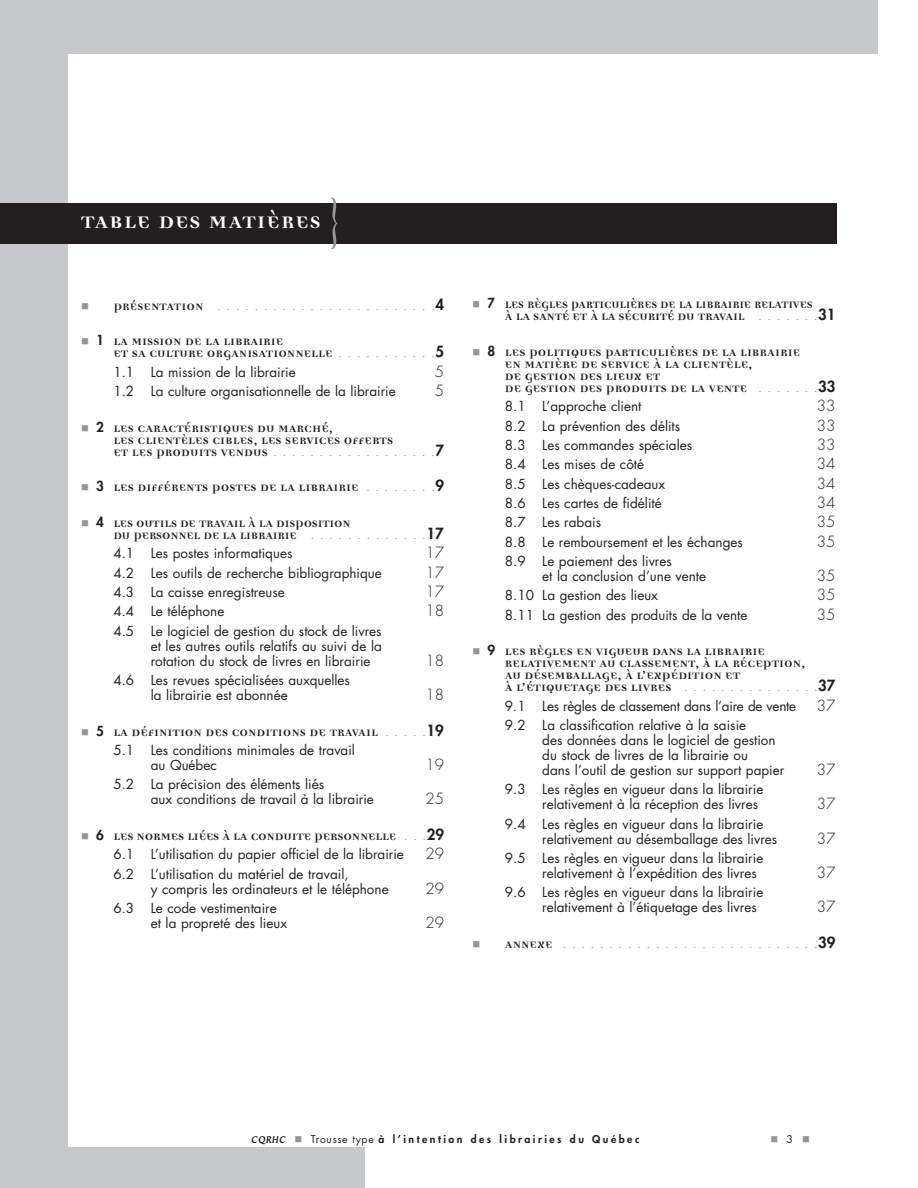
<style>
.page{position:relative;width:918px;height:1188px;background:#fff}
.page>*{position:absolute;margin:0;border:0;box-sizing:border-box;transform-origin:0 0}
.t1{font:700 27px "Democratica";letter-spacing:.03em;color:#fff}
.t2{font:700 15px/12px "Democratica";color:#231f20}
.t3{font:700 15px/12px "Democratica";color:#231f20;scale:.96 1}
.t4{font:300 15px "Futura";color:#939598}
.t5{font:300 15px "Futura";color:#231f20}
.t6{font:13.5px/15px "Futura";color:#231f20}
.t7{font:13.5px "Futura";letter-spacing:-.02em;color:#231f20}
.t8{font:800 10.5px "Futura";letter-spacing:.235em;color:#231f20}
.t9{font:italic 700 10.5px "Baker Signet BT";letter-spacing:.05em;color:#231f20}
.t10{font:10.5px "Futura";color:#231f20}
.s1{font-weight:400;font-size:52.5px;color:#939598}
.s2{font-family:"Democratica";font-weight:700;color:#231f20}
.s3{font-weight:800;color:#231f20}
.s4{font-family:"Futura";font-weight:800;font-size:13.5px}
.s5{font-family:"Futura";font-weight:300;color:#939598}
.s6{font-family:"Futura";font-weight:800}
.s7{font-weight:400}
</style>
<div class="page">
<div style="left:0;top:0;width:68px;height:1188px;background:#c6c8ca"></div>
<div style="left:0;top:0;width:878px;height:54px;background:#c6c8ca"></div>
<div style="left:3px;top:1148px;width:361px;height:40px;background:#c6c8ca"></div>
<div style="left:0;top:203px;width:837px;height:40px;background:#231f20"></div>
<h1 class="t1" style="left:81px;top:211px;width:259px">TABLE DES MATIÈRES <span class="s1">}</span></h1>
<p class="t4" style="left:113px;top:297px;width:332px"><span class="s2">PRÉSENTATION</span> . . . . . . . . . . . . . . . . . . . . . . . .<span class="s3">4</span></p>
<p class="t2" style="left:113px;top:337px;width:332px;text-indent:-17px"><span class="s4">1</span> LA MISSION DE LA LIBRAIRIE<br>ET SA CULTURE ORGANISATIONNELLE <span class="s5">. . . . . . . . . . .</span><span class="s6">5</span></p>
<p class="t6" style="left:113px;top:365px;width:184px">1.1 La mission de la librairie</p>
<p class="t5" style="left:435px;top:364px;width:11px">5</p>
<p class="t6" style="left:113px;top:385px;width:284px">1.2 La culture organisationnelle de la librairie</p>
<p class="t5" style="left:435px;top:384px;width:11px">5</p>
<p class="t2" style="left:113px;top:423px;width:332px;text-indent:-17px"><span class="s4">2</span> LES CARACTÉRISTIQUES DU MARCHÉ,<br>LES CLIENTÈLES CIBLES, LES SERVICES OFFERTS<br>ET LES PRODUITS VENDUS <span class="s5">. . . . . . . . . . . . . . . . . .</span><span class="s6">7</span></p>
<p class="t2" style="left:96px;top:483px;width:349px"><span class="s4">3</span> LES DIFFÉRENTS POSTES DE LA LIBRAIRIE <span class="s5">. . . . . . . .</span><span class="s6">9</span></p>
<p class="t2" style="left:113px;top:519px;width:332px;text-indent:-17px"><span class="s4">4</span> LES OUTILS DE TRAVAIL À LA DISPOSITION<br>DU PERSONNEL DE LA LIBRAIRIE <span class="s5">. . . . . . . . . . . . .</span><span class="s6">17</span></p>
<p class="t6" style="left:113px;top:547px;width:180px">4.1 Les postes informatiques</p>
<p class="t5" style="left:425px;top:546px;width:20px">17</p>
<p class="t6" style="left:113px;top:566px;width:270px">4.2 Les outils de recherche bibliographique</p>
<p class="t5" style="left:425px;top:565px;width:20px">17</p>
<p class="t6" style="left:113px;top:586px;width:173px">4.3 La caisse enregistreuse</p>
<p class="t5" style="left:425px;top:585px;width:20px">17</p>
<p class="t6" style="left:113px;top:605px;width:112px">4.4 Le téléphone</p>
<p class="t5" style="left:425px;top:604px;width:20px">18</p>
<p class="t6" style="left:151px;top:624px;width:233px;text-align:justify;text-indent:-37px">4.5 Le logiciel de gestion du stock de livres et les autres outils relatifs au suivi de la rotation du stock de livres en librairie</p>
<p class="t5" style="left:425px;top:653px;width:20px">18</p>
<p class="t6" style="left:151px;top:674px;width:201px;text-indent:-37px">4.6 Les revues spécialisées auxquelles la librairie est abonnée</p>
<p class="t5" style="left:425px;top:688px;width:20px">18</p>
<p class="t2" style="left:96px;top:727px;width:349px"><span class="s4">5</span> LA DÉFINITION DES CONDITIONS DE TRAVAIL <span class="s5">. . . . .</span><span class="s6">19</span></p>
<p class="t6" style="left:151px;top:744px;width:206px;text-indent:-37px">5.1 Les conditions minimales de travail au Québec</p>
<p class="t5" style="left:425px;top:758px;width:20px">19</p>
<p class="t6" style="left:151px;top:778px;width:225px;text-indent:-37px">5.2 La précision des éléments liés<br>aux conditions de travail à la librairie</p>
<p class="t5" style="left:425px;top:792px;width:20px">25</p>
<p class="t2" style="left:96px;top:832px;width:349px"><span class="s4">6</span> LES NORMES LIÉES À LA CONDUITE PERSONNELLE <span class="s5">. . .</span><span class="s6">29</span></p>
<p class="t6" style="left:113px;top:848px;width:292px">6.1 L’utilisation du papier officiel de la librairie</p>
<p class="t5" style="left:425px;top:847px;width:20px">29</p>
<p class="t6" style="left:151px;top:867px;width:239px;text-indent:-37px">6.2 L’utilisation du matériel de travail,<br>y compris les ordinateurs et le téléphone</p>
<p class="t5" style="left:425px;top:881px;width:20px">29</p>
<p class="t6" style="left:151px;top:902px;width:138px;text-indent:-37px">6.3 Le code vestimentaire et la propreté des lieux</p>
<p class="t5" style="left:425px;top:916px;width:20px">29</p>
<p class="t3" style="left:505px;top:300px;width:346px;text-indent:-17px"><span class="s4">7</span> LES RÈGLES PARTICULIÈRES DE LA LIBRAIRIE RELATIVES<br>À LA SANTÉ ET À LA SÉCURITÉ DU TRAVAIL <span class="s5">. . . . . . .</span><span class="s6">31</span></p>
<p class="t2" style="left:505px;top:348px;width:332px;text-indent:-17px"><span class="s4">8</span> LES POLITIQUES PARTICULIÈRES DE LA LIBRAIRIE<br>EN MATIÈRE DE SERVICE À LA CLIENTÈLE,<br>DE GESTION DES LIEUX ET<br>DE GESTION DES PRODUITS DE LA VENTE <span class="s5">. . . . . . .</span><span class="s6">33</span></p>
<p class="t6" style="left:505px;top:400px;width:138px">8.1 L’approche client</p>
<p class="t5" style="left:817px;top:399px;width:20px">33</p>
<p class="t6" style="left:505px;top:419px;width:177px">8.2 La prévention des délits</p>
<p class="t5" style="left:817px;top:418px;width:20px">33</p>
<p class="t6" style="left:505px;top:439px;width:189px">8.3 Les commandes spéciales</p>
<p class="t5" style="left:817px;top:438px;width:20px">33</p>
<p class="t6" style="left:505px;top:458px;width:141px">8.4 Les mises de côté</p>
<p class="t5" style="left:817px;top:457px;width:20px">34</p>
<p class="t6" style="left:505px;top:477px;width:162px">8.5 Les chèques-cadeaux</p>
<p class="t5" style="left:817px;top:476px;width:20px">34</p>
<p class="t6" style="left:505px;top:497px;width:158px">8.6 Les cartes de fidélité</p>
<p class="t5" style="left:817px;top:496px;width:20px">34</p>
<p class="t6" style="left:505px;top:516px;width:98px">8.7 Les rabais</p>
<p class="t5" style="left:817px;top:515px;width:20px">35</p>
<p class="t6" style="left:505px;top:535px;width:240px">8.8 Le remboursement et les échanges</p>
<p class="t5" style="left:817px;top:534px;width:20px">35</p>
<p class="t6" style="left:542px;top:555px;width:165px;text-indent:-37px">8.9 Le paiement des livres<br>et la conclusion d’une vente</p>
<p class="t5" style="left:817px;top:569px;width:20px">35</p>
<p class="t6" style="left:505px;top:589px;width:155px">8.10 La gestion des lieux</p>
<p class="t5" style="left:817px;top:588px;width:20px">35</p>
<p class="t6" style="left:505px;top:608px;width:244px">8.11 La gestion des produits de la vente</p>
<p class="t5" style="left:817px;top:607px;width:20px">35</p>
<p class="t2" style="left:505px;top:647px;width:332px;text-indent:-17px"><span class="s4">9</span> LES RÈGLES EN VIGUEUR DANS LA LIBRAIRIE RELATIVEMENT AU CLASSEMENT, À LA RÉCEPTION,<br>AU DÉSEMBALLAGE, À L’EXPÉDITION ET<br>À L’ÉTIQUETAGE DES LIVRES <span class="s5">. . . . . . . . . . . . . . .</span><span class="s6">37</span></p>
<p class="t7" style="left:505px;top:699px;width:293px">9.1 Les règles de classement dans l’aire de vente</p>
<p class="t5" style="left:817px;top:698px;width:20px">37</p>
<p class="t6" style="left:542px;top:719px;width:244px;text-indent:-37px">9.2 La classification relative à la saisie<br>des données dans le logiciel de gestion du stock de livres de la librairie ou<br>dans l’outil de gestion sur support papier</p>
<p class="t5" style="left:817px;top:763px;width:20px">37</p>
<p class="t6" style="left:542px;top:783px;width:223px;text-indent:-37px">9.3 Les règles en vigueur dans la librairie relativement à la réception des livres</p>
<p class="t6" style="left:542px;top:817px;width:237px;text-indent:-37px">9.4 Les règles en vigueur dans la librairie relativement au désemballage des livres</p>
<p class="t6" style="left:542px;top:852px;width:223px;text-indent:-37px">9.5 Les règles en vigueur dans la librairie relativement à l’expédition des livres</p>
<p class="t5" style="left:817px;top:797px;width:20px">37</p>
<p class="t5" style="left:817px;top:831px;width:20px">37</p>
<p class="t5" style="left:817px;top:866px;width:20px">37</p>
<p class="t6" style="left:542px;top:886px;width:223px;text-indent:-37px">9.6 Les règles en vigueur dans la librairie relativement à l’étiquetage des livres</p>
<p class="t5" style="left:817px;top:900px;width:20px">37</p>
<p class="t4" style="left:505px;top:936px;width:332px"><span class="s2">ANNEXE</span> . . . . . . . . . . . . . . . . . . . . . . . . . . . .<span class="s3">39</span></p>
<p class="t9" style="left:252px;top:1136px;width:35px">CQRHC</p>
<p class="t8" style="left:311px;top:1134px;width:330px"><span class="s7">Trousse type</span> à l’intention des librairies du Québec</p>
<p class="t10" style="left:787px;top:1134px;width:8px">3</p>
</div>
